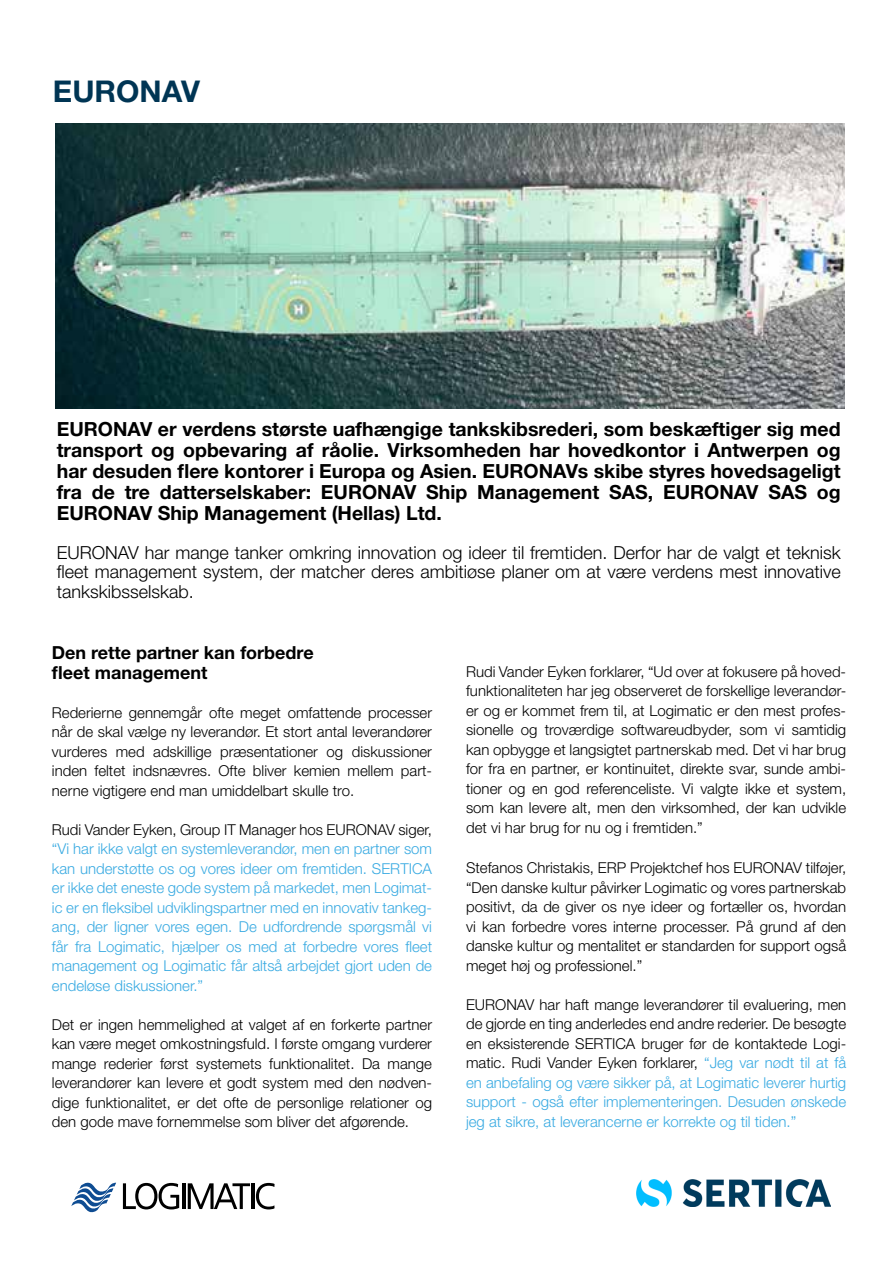
<style>
.page{position:relative;width:893px;height:1263px;background:#fff}
.page>*{position:absolute;margin:0;border:0;box-sizing:border-box;transform-origin:0 0}
.t1{font:700 30px "Helvetica Neue LT Std";color:#003554}
.t2{font:700 19.5px/21px "Helvetica Neue LT Std";color:#000;text-align:justify}
.t3{font:300 18px/19.5px "Helvetica Neue LT Std";color:#000;text-align:justify}
.t4{font:700 18px/19.5px "Helvetica Neue LT Std";color:#000}
.t5{font:300 15px/19.5px "Helvetica Neue LT Std";color:#000;text-align:justify}
.t6{font:300 15px/19.5px "Helvetica Neue LT Std";color:#39aae2;text-align:justify}
.s1{color:#39aae2}
</style>
<div class="page">
<svg style="left:123px;top:1183px;width:56px;height:26px"></svg>
<hr style="left:182px;top:1183px;width:3px;height:26px;background:#000">
<svg style="left:188px;top:1183px;width:62px;height:26px"></svg>
<hr style="left:251px;top:1183px;width:3px;height:26px;background:#000">
<svg style="left:256px;top:1183px;width:19px;height:26px"></svg>
<svg style="left:71px;top:1183px;width:45px;height:29px"></svg>
<img style="left:56px;top:123px;width:788px;height:285px">
<img style="left:637px;top:1179px;width:194px;height:27px">
<h1 class="t1" style="left:53px;top:73px;width:148px">EURONAV</h1>
<p class="t2" style="left:57px;top:418px;width:785px">EURONAV er verdens største uafhængige tankskibsrederi, som beskæftiger sig med transport og opbevaring af råolie. Virksomheden har hovedkontor i Antwerpen og har desuden flere kontorer i Europa og Asien. EURONAVs skibe styres hovedsageligt fra de tre datterselskaber: EURONAV Ship Management SAS, EURONAV SAS og EURONAV Ship Management (Hellas) Ltd.</p>
<p class="t3" style="left:57px;top:542px;width:785px">EURONAV har mange tanker omkring innovation og ideer til fremtiden. Derfor har de valgt et teknisk fleet management system, der matcher deres ambitiøse planer om at være verdens mest innovative tankskibsselskab.</p>
<p class="t4" style="left:52px;top:643px;width:263px">Den rette partner kan forbedre fleet management</p>
<p class="t5" style="left:52px;top:702px;width:382px">Rederierne gennemgår ofte meget omfattende processer når de skal vælge ny leverandør. Et stort antal leverandører vurderes med adskillige præsentationer og diskussioner inden feltet indsnævres. Ofte bliver kemien mellem part&shy;nerne vigtigere end man umiddelbart skulle tro.</p>
<p class="t5" style="left:52px;top:819px;width:382px">Rudi Vander Eyken, Group IT Manager hos EURONAV siger,</p>
<p class="t6" style="left:52px;top:839px;width:382px">“Vi har ikke valgt en systemleverandør, men en partner som kan understøtte os og vores ideer om fremtiden. SERTICA er ikke det eneste gode system på markedet, men Logimat&shy;ic er en fleksibel udviklingspartner med en innovativ tankeg&shy;ang, der ligner vores egen. De udfordrende spørgsmål vi får fra Logimatic, hjælper os med at forbedre vores fleet management og Logimatic får altså arbejdet gjort uden de endeløse diskussioner.”</p>
<p class="t5" style="left:52px;top:1014px;width:382px">Det er ingen hemmelighed at valget af en forkerte partner kan være meget omkostningsfuld. I første omgang vurderer mange rederier først systemets funktionalitet. Da mange leverandører kan levere et godt system med den nødven&shy;dige funktionalitet, er det ofte de personlige relationer og den gode mave fornemmelse som bliver det afgørende.</p>
<p class="t5" style="left:466px;top:661px;width:382px">Rudi Vander Eyken forklarer, “Ud over at fokusere på hoved&shy;funktionaliteten har jeg observeret de forskellige leverandør&shy;er og er kommet frem til, at Logimatic er den mest profes&shy;sionelle og troværdige softwareudbyder, som vi samtidig kan opbygge et langsigtet partnerskab med. Det vi har brug for fra en partner, er kontinuitet, direkte svar, sunde ambi&shy;tioner og en god referenceliste. Vi valgte ikke et system, som kan levere alt, men den virksomhed, der kan udvikle det vi har brug for nu og i fremtiden.”</p>
<p class="t5" style="left:466px;top:858px;width:382px">Stefanos Christakis, ERP Projektchef hos EURONAV tilføjer, “Den danske kultur påvirker Logimatic og vores partnerskab positivt, da de giver os nye ideer og fortæller os, hvordan vi kan forbedre vores interne processer. På grund af den danske kultur og mentalitet er standarden for support også meget høj og professionel.”</p>
<p class="t5" style="left:466px;top:994px;width:382px">EURONAV har haft mange leverandører til evaluering, men de gjorde en ting anderledes end andre rederier. De besøgte en eksisterende SERTICA bruger før de kontaktede Logi&shy;matic. Rudi Vander Eyken forklarer, <span class="s1">“Jeg var nødt til at få en anbefaling og være sikker på, at Logimatic leverer hurtig support - også efter implementeringen. Desuden ønskede jeg at sikre, at leverancerne er korrekte og til tiden.”</span></p>
</div>
